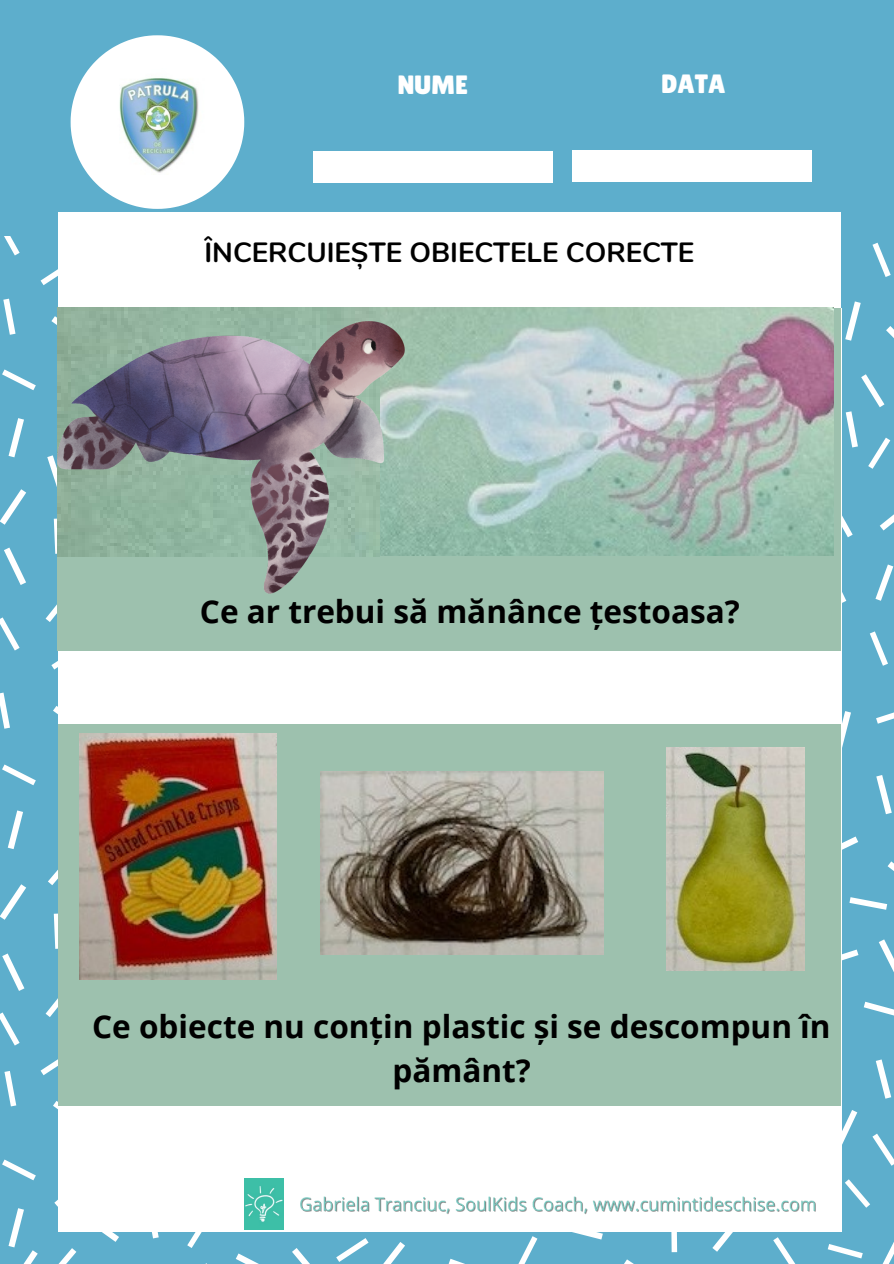
<style>
.page{position:relative;width:894px;height:1264px;background:#fff}
.page>*{position:absolute;margin:0;border:0;box-sizing:border-box;transform-origin:0 0}
.t1{font:700 31.5px/44px "Open Sans";color:#000;text-align:center}
.t2{font:700 27.75px "Nunito";color:#000}
.t3{font:26.55px "Lilita One";color:#fff}
</style>
<div class="page">
<div style="left:0;top:0;width:893px;height:1263px;background:#5daecc"></div>
<svg style="left:3px;top:299px;width:13px;height:36px"></svg>
<svg style="left:46px;top:591px;width:12px;height:31px"></svg>
<svg style="left:0;top:692px;width:10px;height:36px"></svg>
<svg style="left:0;top:489px;width:26px;height:35px"></svg>
<svg style="left:876px;top:775px;width:15px;height:39px"></svg>
<svg style="left:875px;top:564px;width:18px;height:36px"></svg>
<svg style="left:886px;top:326px;width:7px;height:11px"></svg>
<svg style="left:563px;top:1231px;width:39px;height:8px"></svg>
<svg style="left:712px;top:1231px;width:29px;height:20px"></svg>
<svg style="left:46px;top:998px;width:12px;height:19px"></svg>
<svg style="left:0;top:884px;width:26px;height:35px"></svg>
<svg style="left:236px;top:1253px;width:21px;height:10px"></svg>
<svg style="left:53px;top:1101px;width:5px;height:9px"></svg>
<svg style="left:872px;top:1133px;width:21px;height:32px"></svg>
<svg style="left:2px;top:1159px;width:34px;height:21px"></svg>
<svg style="left:84px;top:1231px;width:35px;height:10px"></svg>
<svg style="left:187px;top:1231px;width:22px;height:16px"></svg>
<svg style="left:849px;top:897px;width:37px;height:12px"></svg>
<svg style="left:51px;top:316px;width:7px;height:27px"></svg>
<svg style="left:9px;top:418px;width:15px;height:39px"></svg>
<svg style="left:51px;top:646px;width:7px;height:23px"></svg>
<svg style="left:841px;top:504px;width:11px;height:33px"></svg>
<svg style="left:870px;top:631px;width:17px;height:34px"></svg>
<svg style="left:773px;top:1237px;width:22px;height:26px"></svg>
<svg style="left:8px;top:810px;width:15px;height:39px"></svg>
<svg style="left:4px;top:1071px;width:12px;height:35px"></svg>
<svg style="left:384px;top:1242px;width:21px;height:21px"></svg>
<svg style="left:845px;top:1179px;width:24px;height:28px"></svg>
<svg style="left:4px;top:547px;width:22px;height:38px"></svg>
<svg style="left:47px;top:455px;width:11px;height:37px"></svg>
<svg style="left:841px;top:566px;width:5px;height:37px"></svg>
<svg style="left:624px;top:1259px;width:8px;height:4px"></svg>
<svg style="left:0;top:1012px;width:20px;height:33px"></svg>
<svg style="left:48px;top:869px;width:10px;height:16px"></svg>
<svg style="left:336px;top:1238px;width:32px;height:23px"></svg>
<svg style="left:841px;top:1109px;width:16px;height:35px"></svg>
<svg style="left:54px;top:1199px;width:4px;height:7px"></svg>
<svg style="left:878px;top:939px;width:15px;height:31px"></svg>
<svg style="left:4px;top:236px;width:16px;height:19px"></svg>
<svg style="left:0;top:617px;width:20px;height:33px"></svg>
<svg style="left:54px;top:518px;width:4px;height:36px"></svg>
<svg style="left:2px;top:369px;width:34px;height:21px"></svg>
<svg style="left:841px;top:711px;width:9px;height:39px"></svg>
<svg style="left:845px;top:374px;width:45px;height:95px"></svg>
<svg style="left:880px;top:515px;width:13px;height:15px"></svg>
<svg style="left:845px;top:301px;width:15px;height:40px"></svg>
<svg style="left:872px;top:243px;width:18px;height:34px"></svg>
<div style="left:671px;top:1216px;width:6px;height:36px;background:#fff"></div>
<svg style="left:519px;top:1236px;width:18px;height:27px"></svg>
<svg style="left:53px;top:706px;width:5px;height:8px"></svg>
<svg style="left:2px;top:953px;width:22px;height:37px"></svg>
<svg style="left:41px;top:1059px;width:17px;height:16px"></svg>
<svg style="left:54px;top:913px;width:4px;height:35px"></svg>
<svg style="left:2px;top:764px;width:34px;height:21px"></svg>
<svg style="left:449px;top:1258px;width:13px;height:5px"></svg>
<svg style="left:292px;top:1248px;width:17px;height:15px"></svg>
<svg style="left:9px;top:1208px;width:29px;height:55px"></svg>
<svg style="left:883px;top:1244px;width:10px;height:19px"></svg>
<svg style="left:827px;top:1244px;width:35px;height:14px"></svg>
<svg style="left:875px;top:1059px;width:16px;height:39px"></svg>
<svg style="left:59px;top:1248px;width:17px;height:15px"></svg>
<svg style="left:202px;top:1263px;width:21px;height:1px"></svg>
<svg style="left:146px;top:1231px;width:13px;height:7px"></svg>
<svg style="left:863px;top:1001px;width:30px;height:15px"></svg>
<svg style="left:841px;top:949px;width:17px;height:17px"></svg>
<svg style="left:876px;top:712px;width:17px;height:11px"></svg>
<svg style="left:841px;top:836px;width:17px;height:22px"></svg>
<svg style="left:887px;top:861px;width:6px;height:10px"></svg>
<div style="left:313px;top:152px;width:239px;height:30px;background:#fff"></div>
<div style="left:571px;top:151px;width:240px;height:30px;background:#fff"></div>
<svg style="left:41px;top:35px;width:239px;height:273px"></svg>
<div style="left:58px;top:308px;width:783px;height:923px;background:#fff"></div>
<img style="left:99px;top:69px;width:117px;height:111px">
<img style="left:244px;top:1178px;width:39px;height:51px">
<div style="left:58px;top:213px;width:782px;height:95px;background:#fff"></div>
<div style="left:58px;top:308px;width:782px;height:342px;background:#9dc1ae"></div>
<img style="left:386px;top:308px;width:447px;height:248px">
<img style="left:58px;top:308px;width:320px;height:14px">
<img style="left:58px;top:322px;width:347px;height:271px">
<div style="left:58px;top:724px;width:782px;height:381px;background:#9dc1ae"></div>
<img style="left:79px;top:734px;width:197px;height:245px">
<img style="left:666px;top:747px;width:138px;height:223px">
<img style="left:320px;top:771px;width:283px;height:183px">
<img style="left:300px;top:1196px;width:516px;height:19px">
<p class="t3" style="left:397px;top:69px;width:72px">NUME</p>
<p class="t3" style="left:661px;top:69px;width:66px">DATA</p>
<p class="t2" style="left:204px;top:234px;width:491px">ÎNCERCUIEȘTE OBIECTELE CORECTE</p>
<p class="t1" style="left:200px;top:589px;width:541px">Ce ar trebui să mănânce țestoasa?</p>
<p class="t1" style="left:92px;top:1003px;width:739px">Ce obiecte nu conțin plastic și se descompun în pământ?</p>
</div>
